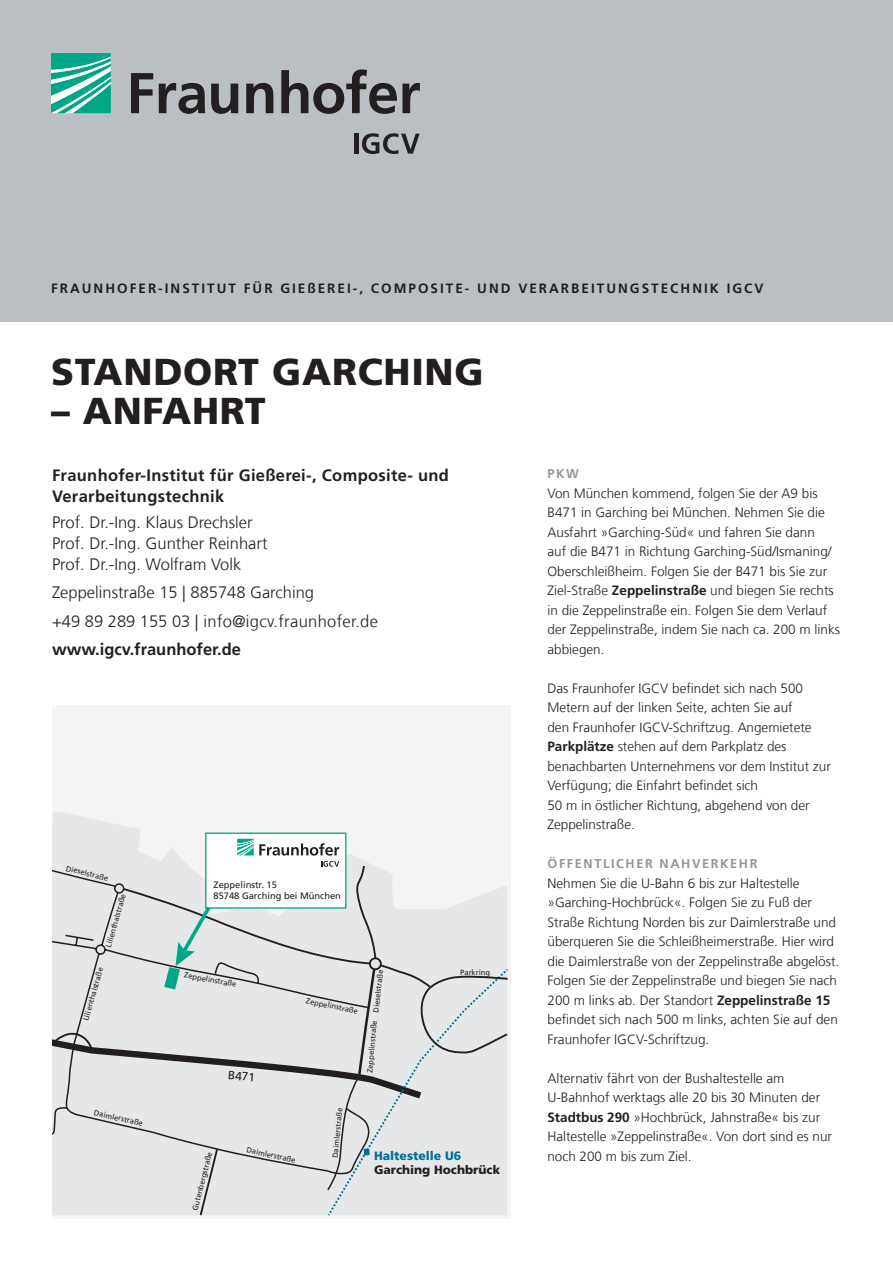
<style>
.page{position:relative;width:893px;height:1263px;background:#fff}
.page>*{position:absolute;margin:0;border:0;box-sizing:border-box;transform-origin:0 0}
.t1{font:900 37.5px "Frutiger LT Com";letter-spacing:.02em;color:#231f20}
.t2{font:300 16.5px/21px "Frutiger LT Com";color:#231f20}
.t3{font:700 16.5px/21px "Frutiger LT Com";letter-spacing:.02em;color:#231f20}
.t4{font:700 16.5px "Frutiger LT Com";color:#231f20}
.t5{font:300 13.5px/19.5px "Frutiger LT Com";color:#231f20}
.t6{font:700 13.5px "Frutiger LT Com";letter-spacing:.15em;color:#231f20}
.t7{font:700 12.75px "Frutiger LT Com";letter-spacing:.125em;color:#939598}
.t8{font:900 12.15px "Frutiger LT Com";color:#231f20}
.t9{font:900 12.15px "Frutiger LT Com";color:#007092}
.t10{font:11.85px "Frutiger LT Com";color:#231f20}
.t11{font:9.3px/11.2px "Frutiger LT Com";color:#231f20}
.t12{font:7.65px "Frutiger LT Com";color:#231f20}
.s1{font-weight:700}
</style>
<div class="page">
<div style="left:0;top:0;width:893px;height:321px;background:#babfc3"></div>
<svg style="left:51px;top:53px;width:60px;height:60px;background:#4bbfa8"></svg>
<svg style="left:131px;top:69px;width:289px;height:45px"></svg>
<hr style="left:354px;top:134px;width:4px;height:20px;background:#231f20">
<svg style="left:362px;top:133px;width:58px;height:21px"></svg>
<div style="left:52px;top:705px;width:459px;height:513px;background:#f3f4f4"></div>
<svg style="left:52px;top:812px;width:295px;height:27px"></svg>
<div style="left:205px;top:832px;width:141px;height:77px;background:#fff;border:1px solid #00a786"></div>
<svg style="left:52px;top:839px;width:456px;height:376px"></svg>
<p class="t6" style="left:51px;top:280px;width:714px">FRAUNHOFER-INSTITUT FÜR GIEßEREI-, COMPOSITE- UND VERARBEITUNGSTECHNIK IGCV</p>
<h1 class="t1" style="left:51px;top:349px;width:434px">STANDORT GARCHING</h1>
<h1 class="t1" style="left:51px;top:388px;width:216px">– ANFAHRT</h1>
<p class="t3" style="left:52px;top:465px;width:398px">Fraunhofer-Institut für Gießerei-, Composite- und<br>Verarbeitungstechnik</p>
<p class="t2" style="left:52px;top:511px;width:217px">Prof. Dr.-Ing. Klaus Drechsler<br>Prof. Dr.-Ing. Gunther Reinhart<br>Prof. Dr.-Ing. Wolfram Volk</p>
<p class="t2" style="left:52px;top:578px;width:327px;line-height:28.5px">Zeppelinstraße 15 | 885748 Garching<br>+49 89 289 155 03 | info@igcv.fraunhofer.de</p>
<p class="t4" style="left:52px;top:640px;width:190px">www.igcv.fraunhofer.de</p>
<p class="t12" style="left:67px;top:864px;width:45px;rotate:14deg">Dieselstraße</p>
<p class="t12" style="left:104px;top:946px;width:57px;rotate:-74deg">Lilienthalstraße</p>
<p class="t12" style="left:81px;top:1019px;width:57px;rotate:-74deg">Lilienthalstraße</p>
<p class="t12" style="left:95px;top:1108px;width:52px;rotate:13deg">Daimlerstraße</p>
<p class="t11" style="left:214px;top:879px;width:129px">Zeppelinstr. 15<br>85748 Garching bei München</p>
<p class="t12" style="left:185px;top:970px;width:54px;rotate:10deg">Zeppelinstraße</p>
<p class="t10" style="left:229px;top:1068px;width:29px;rotate:4deg">B471</p>
<p class="t12" style="left:307px;top:995px;width:54px;rotate:13deg">Zeppelinstraße</p>
<p class="t12" style="left:371px;top:1012px;width:45px;rotate:-83deg">Dieselstraße</p>
<p class="t12" style="left:365px;top:1072px;width:54px;rotate:-85deg">Zeppelinstraße</p>
<p class="t12" style="left:460px;top:967px;width:32px;rotate:1deg">Parkring</p>
<p class="t12" style="left:191px;top:1209px;width:62px;rotate:-76deg">Gutenbergstraße</p>
<p class="t12" style="left:248px;top:1145px;width:52px;rotate:13deg">Daimlerstraße</p>
<p class="t12" style="left:330px;top:1157px;width:52px;rotate:-84deg">Daimlerstraße</p>
<p class="t9" style="left:374px;top:1148px;width:89px">Haltestelle U6</p>
<p class="t8" style="left:374px;top:1163px;width:127px">Garching Hochbrück</p>
<p class="t7" style="left:547px;top:466px;width:33px">PKW</p>
<p class="t5" style="left:547px;top:483px;width:294px">Von München kommend, folgen Sie der A9 bis B471 in Garching bei München. Nehmen Sie die Ausfahrt »Garching-Süd« und fahren Sie dann<br>auf die B471 in Richtung Garching-Süd/Ismaning/ Oberschleißheim. Folgen Sie der B471 bis Sie zur Ziel-Straße <span class="s1">Zeppelinstraße</span> und biegen Sie rechts in die Zeppelinstraße ein. Folgen Sie dem Verlauf der Zeppelinstraße, indem Sie nach ca. 200 m links abbiegen.</p>
<p class="t5" style="left:547px;top:678px;width:285px">Das Fraunhofer IGCV befindet sich nach 500<br>Metern auf der linken Seite, achten Sie auf<br>den Fraunhofer IGCV-Schriftzug. Angemietete <span class="s1">Parkplätze</span> stehen auf dem Parkplatz des benachbarten Unternehmens vor dem Institut zur Verfügung; die Einfahrt befindet sich<br>50 m in östlicher Richtung, abgehend von der Zeppelinstraße.</p>
<p class="t7" style="left:547px;top:856px;width:212px">ÖFFENTLICHER NAHVERKEHR</p>
<p class="t5" style="left:547px;top:873px;width:293px">Nehmen Sie die U-Bahn 6 bis zur Haltestelle »Garching-Hochbrück«. Folgen Sie zu Fuß der Straße Richtung Norden bis zur Daimlerstraße und überqueren Sie die Schleißheimerstraße. Hier wird die Daimlerstraße von der Zeppelinstraße abgelöst.<br>Folgen Sie der Zeppelinstraße und biegen Sie nach 200 m links ab. Der Standort <span class="s1">Zeppelinstraße 15 </span>befindet sich nach 500 m links, achten Sie auf den Fraunhofer IGCV-Schriftzug.</p>
<p class="t5" style="left:547px;top:1068px;width:286px">Alternativ fährt von der Bushaltestelle am U-Bahnhof werktags alle 20 bis 30 Minuten der <span class="s1">Stadtbus 290</span> »Hochbrück, Jahnstraße« bis zur Haltestelle »Zeppelinstraße«. Von dort sind es nur noch 200 m bis zum Ziel.</p>
</div>
